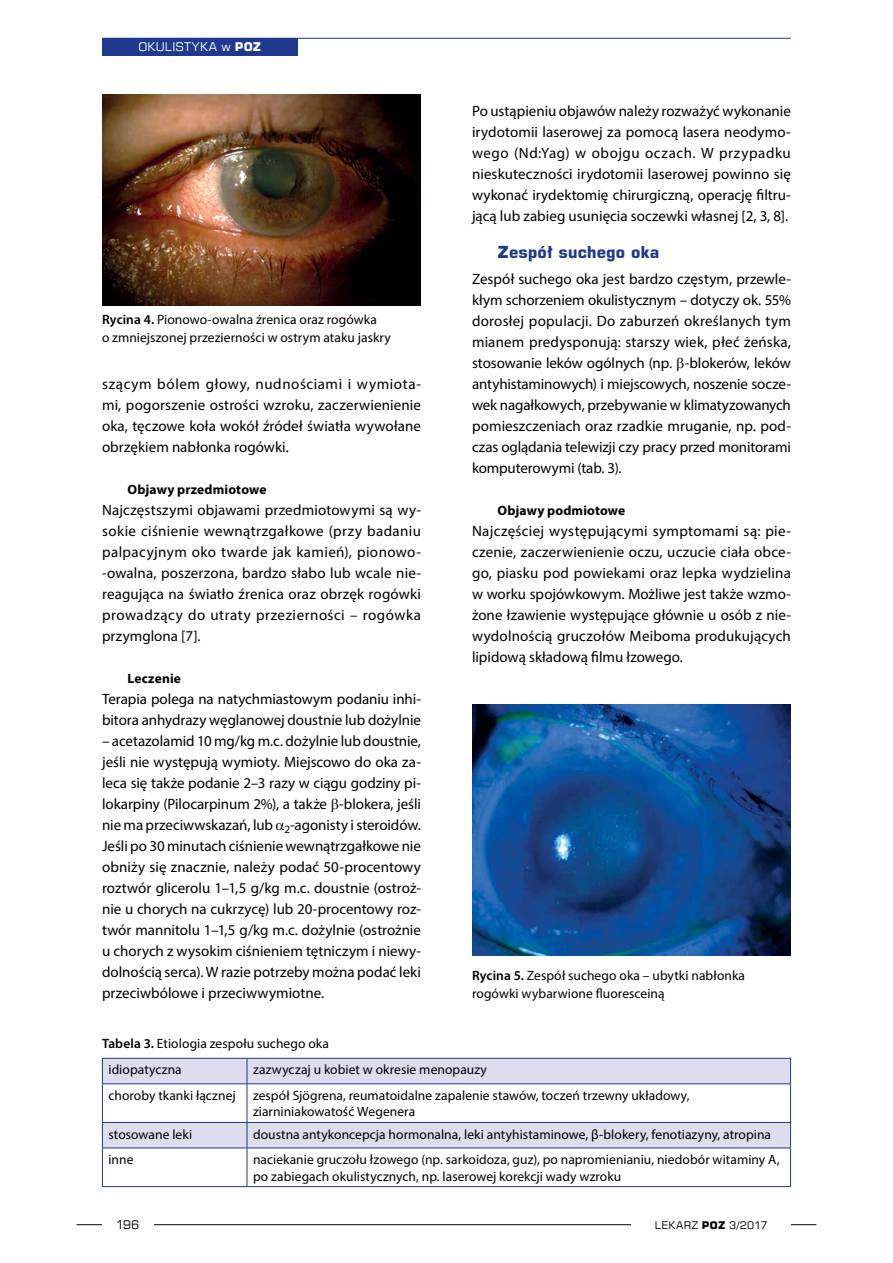
<style>
.page{position:relative;width:893px;height:1263px;background:#fff}
.page>*{position:absolute;margin:0;border:0;box-sizing:border-box;transform-origin:0 0}
.t1{font:700 16.5px "Square 721 EU";color:#1e398d}
.t2{font:15px/21px "Myriad Pro";color:#000;text-align:justify}
.t3{font:13.5px/16.5px "Myriad Pro";letter-spacing:.005em;color:#000}
.t4{font:700 13.5px "Myriad Pro";letter-spacing:.01em;color:#000}
.t5{font:12px "Square 721 EU";letter-spacing:.035em;color:#fff}
.t6{font:12px "Square 721 EU";color:#000}
.t7{font:10.5px "Square 721 EU";letter-spacing:.03em;color:#000}
.s1{font-weight:700}
.s2{font-weight:600}
</style>
<div class="page">
<hr style="left:102px;top:38px;width:689px;height:1px;background:#1e398d">
<hr style="left:77px;top:1224px;width:739px;height:1px;background:#000">
<div style="left:102px;top:1216px;width:51px;height:17px;background:#fff"></div>
<div style="left:631px;top:1216px;width:160px;height:17px;background:#fff"></div>
<div style="left:102px;top:38px;width:196px;height:17px;background:#1e398d"></div>
<svg style="left:103px;top:1059px;width:687px;height:88px;fill:#dddded"></svg>
<svg style="left:247px;top:1059px;width:1px;height:24px"></svg>
<hr style="left:247px;top:1084px;width:1px;height:38px;background:#1e398d">
<svg style="left:247px;top:1123px;width:1px;height:24px"></svg>
<hr style="left:247px;top:1148px;width:1px;height:38px;background:#1e398d">
<hr style="left:102px;top:1084px;width:1px;height:38px;background:#1e398d">
<hr style="left:790px;top:1084px;width:1px;height:38px;background:#1e398d">
<hr style="left:102px;top:1148px;width:1px;height:38px;background:#1e398d">
<hr style="left:790px;top:1148px;width:1px;height:38px;background:#1e398d">
<hr style="left:102px;top:1186px;width:145px;height:1px;background:#1e398d">
<hr style="left:247px;top:1186px;width:544px;height:1px;background:#1e398d">
<hr style="left:102px;top:1058px;width:145px;height:1px;background:#1e398d">
<svg style="left:102px;top:1059px;width:1px;height:24px"></svg>
<hr style="left:247px;top:1058px;width:544px;height:1px;background:#1e398d">
<svg style="left:790px;top:1059px;width:1px;height:24px"></svg>
<hr style="left:102px;top:1083px;width:145px;height:1px;background:#1e398d">
<hr style="left:247px;top:1083px;width:544px;height:1px;background:#1e398d">
<hr style="left:102px;top:1122px;width:145px;height:1px;background:#1e398d">
<svg style="left:102px;top:1123px;width:1px;height:24px"></svg>
<hr style="left:247px;top:1122px;width:544px;height:1px;background:#1e398d">
<svg style="left:790px;top:1123px;width:1px;height:24px"></svg>
<hr style="left:102px;top:1147px;width:145px;height:1px;background:#1e398d">
<hr style="left:247px;top:1147px;width:544px;height:1px;background:#1e398d">
<img style="left:102px;top:95px;width:319px;height:210px">
<img style="left:472px;top:704px;width:319px;height:252px">
<p class="t5" style="left:138px;top:39px;width:124px">OKULISTYKA W <span class="s1">POZ</span></p>
<p class="t3" style="left:102px;top:310px;width:290px;line-height:18px"><span class="s2">Rycina 4.</span> Pionowo-owalna źrenica oraz rogówka<br>o zmniejszonej przezierności w ostrym ataku jaskry</p>
<p class="t2" style="left:102px;top:373px;width:320px">szącym bólem głowy, nudnościami i wymiota&shy;mi, pogorszenie ostrości wzroku, zaczerwienienie oka, tęczowe koła wokół źródeł światła wywołane obrzękiem nabłonka rogówki.</p>
<p class="t4" style="left:128px;top:480px;width:140px">Objawy przedmiotowe</p>
<p class="t2" style="left:102px;top:499px;width:320px">Najczęstszymi objawami przedmiotowymi są wy&shy;sokie ciśnienie wewnątrzgałkowe (przy badaniu palpacyjnym oko twarde jak kamień), pionowo--owalna, poszerzona, bardzo słabo lub wcale nie&shy;reagująca na światło źrenica oraz obrzęk rogówki prowadzący do utraty przezierności – rogówka przymglona [7].</p>
<p class="t4" style="left:128px;top:669px;width:55px">Leczenie</p>
<p class="t2" style="left:102px;top:688px;width:320px">Terapia polega na natychmiastowym podaniu inhi&shy;bitora anhydrazy węglanowej doustnie lub dożylnie</p>
<p class="t2" style="left:102px;top:730px;width:320px">– acetazolamid 10 mg/kg m.c. dożylnie lub doustnie, jeśli nie występują wymioty. Miejscowo do oka za&shy;leca się także podanie 2–3 razy w ciągu godziny pi&shy;lokarpiny (Pilocarpinum 2%), a także -blokera, jeśli nie ma przeciwwskazań, lub <sub>2</sub>-agonisty i steroidów.<br>Jeśli po 30 minutach ciśnienie wewnątrzgałkowe nie obniży się znacznie, należy podać 50-procentowy roztwór glicerolu 1–1,5 g/kg m.c. doustnie (ostroż&shy;nie u chorych na cukrzycę) lub 20-procentowy roz&shy;twór mannitolu 1–1,5 g/kg m.c. dożylnie (ostrożnie u chorych z wysokim ciśnieniem tętniczym i niewy&shy;dolnością serca). W razie potrzeby można podać leki przeciwbólowe i przeciwwymiotne.</p>
<p class="t2" style="left:472px;top:100px;width:320px">Po ustąpieniu objawów należy rozważyć wykonanie irydotomii laserowej za pomocą lasera neodymo&shy;wego (Nd:Yag) w obojgu oczach. W przypadku nieskuteczności irydotomii laserowej powinno się wykonać irydektomię chirurgiczną, operację filtru&shy;jącą lub zabieg usunięcia soczewki własnej [2, 3, 8].</p>
<p class="t1" style="left:497px;top:242px;width:163px">Zespół suchego oka</p>
<p class="t2" style="left:472px;top:268px;width:320px">Zespół suchego oka jest bardzo częstym, przewle&shy;kłym schorzeniem okulistycznym – dotyczy ok. 55% dorosłej populacji. Do zaburzeń określanych tym mianem predysponują: starszy wiek, płeć żeńska, stosowanie leków ogólnych (np. -blokerów, leków antyhistaminowych) i miejscowych, noszenie socze&shy;wek nagałkowych, przebywanie w klimatyzowanych pomieszczeniach oraz rzadkie mruganie, np. pod&shy;czas oglądania telewizji czy pracy przed monitorami komputerowymi (tab. 3).</p>
<p class="t4" style="left:497px;top:501px;width:129px">Objawy podmiotowe</p>
<p class="t2" style="left:472px;top:520px;width:320px">Najczęściej występującymi symptomami są: pie&shy;czenie, zaczerwienienie oczu, uczucie ciała obce&shy;go, piasku pod powiekami oraz lepka wydzielina w worku spojówkowym. Możliwe jest także wzmo&shy;żone łzawienie występujące głównie u osób z nie&shy;wydolnością gruczołów Meiboma produkujących lipidową składową filmu łzowego.</p>
<p class="t3" style="left:472px;top:966px;width:275px;line-height:18px"><span class="s2">Rycina 5.</span> Zespół suchego oka – ubytki nabłonka rogówki wybarwione fluoresceiną</p>
<p class="t3" style="left:108px;top:1029px;width:222px;line-height:26.7px;text-indent:-6px"><span class="s2">Tabela 3.</span> Etiologia zespołu suchego oka idiopatyczna</p>
<p class="t3" style="left:253px;top:1061px;width:235px">zazwyczaj u kobiet w okresie menopauzy</p>
<p class="t3" style="left:108px;top:1087px;width:129px">choroby tkanki łącznej</p>
<p class="t3" style="left:253px;top:1087px;width:438px">zespół Sjögrena, reumatoidalne zapalenie stawów, toczeń trzewny układowy, ziarniniakowatość Wegenera</p>
<p class="t3" style="left:108px;top:1125px;width:85px">stosowane leki</p>
<p class="t3" style="left:253px;top:1125px;width:520px">doustna antykoncepcja hormonalna, leki antyhistaminowe, β-blokery, fenotiazyny, atropina</p>
<p class="t3" style="left:108px;top:1151px;width:27px">inne</p>
<p class="t3" style="left:253px;top:1151px;width:528px">naciekanie gruczołu łzowego (np. sarkoidoza, guz), po napromienianiu, niedobór witaminy A, po zabiegach okulistycznych, np. laserowej korekcji wady wzroku</p>
<p class="t6" style="left:116px;top:1217px;width:25px">196</p>
<p class="t7" style="left:655px;top:1218px;width:115px">LEKARZ <span class="s1">POZ</span> 3/2017</p>
</div>
